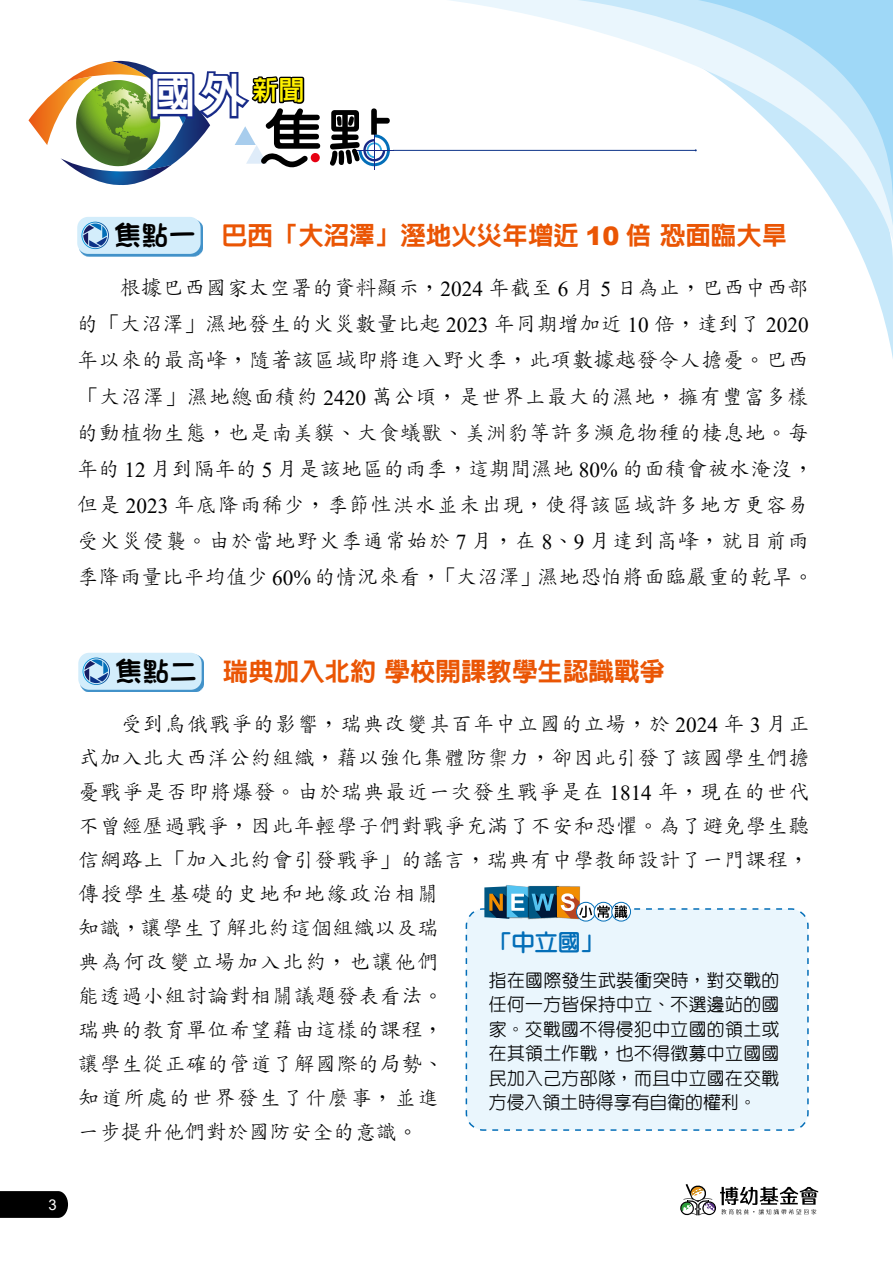
<style>
.page{position:relative;width:893px;height:1263px;background:#fff}
.page>*{position:absolute;margin:0;border:0;box-sizing:border-box;transform-origin:0 0}
.t1{font:800 47.7px "AR Hei B5";color:#fff}
.t2{font:800 25.5px "AR Hei B5";color:#ea5504}
.t3{font:800 22.95px "AR Yuan B5";color:#036eb8}
.t4{font:300 21.3px/34px "AR Std Kai B5";letter-spacing:.015em;color:#000}
.t5{font:500 17.85px/24.5px "AR Yuan B5";letter-spacing:.02em;color:#000;text-align:justify}
.t6{font:14.85px "Arial";color:#fff}
.s1{font-family:"DF Fang Yuan Std W7";font-weight:400;font-size:27.45px;color:#000}
.s2{font-family:"Arial";font-weight:900}
.s3{font-family:"Times New Roman";font-weight:400}
</style>
<div class="page">
<svg style="left:854px;top:241px;width:39px;height:118px"></svg>
<svg style="left:446px;top:0;width:447px;height:241px"></svg>
<svg style="left:577px;top:0;width:316px;height:226px"></svg>
<hr style="left:355px;top:150px;width:38px;height:1px;background:#172a88">
<hr style="left:374px;top:131px;width:1px;height:39px;background:#172a88">
<svg style="left:28px;top:61px;width:292px;height:124px"></svg>
<div style="left:311px;top:153px;width:9px;height:9px;background:#e60012;border-radius:50%"></div>
<svg style="left:330px;top:108px;width:60px;height:58px"></svg>
<hr style="left:393px;top:150px;width:303px;height:1px;background:#0c3388">
<svg style="left:695px;top:0;width:198px;height:205px"></svg>
<svg style="left:0;top:1191px;width:68px;height:27px;background:#090909"></svg>
<svg style="left:680px;top:1184px;width:138px;height:32px"></svg>
<div style="left:79px;top:219px;width:124px;height:37px;background:#036eb8;opacity:.75"></div>
<div style="left:77px;top:217px;width:124px;height:37px;background:#d3edfb;border-radius:11px"></div>
<svg style="left:81px;top:222px;width:28px;height:27px"></svg>
<div style="left:80px;top:655px;width:124px;height:37px;background:#036eb8;opacity:.75"></div>
<div style="left:78px;top:653px;width:124px;height:37px;background:#d3edfb;border-radius:11px"></div>
<svg style="left:83px;top:657px;width:27px;height:28px"></svg>
<div style="left:465px;top:908px;width:344px;height:223px;background:#eaf6fd"></div>
<img style="left:555px;top:919px;width:25px;height:1px">
<div style="left:576px;top:902px;width:19px;height:19px;background:#187abe;border-radius:50%"></div>
<div style="left:576px;top:902px;width:20px;height:19px;border:1px solid #036eb8;border-radius:50%"></div>
<div style="left:594px;top:902px;width:19px;height:19px;border:1px solid #036eb8;border-radius:50%"></div>
<div style="left:611px;top:902px;width:20px;height:19px;border:1px solid #036eb8;border-radius:50%"></div>
<svg style="left:484px;top:885px;width:298px;height:34px"></svg>
<h1 class="t1" style="left:149px;top:71px;width:157px">國外<sup>新聞</sup></h1>
<p class="t2" style="left:114px;top:223px;width:675px"><span class="s1">焦點一</span> 巴西「大沼澤」溼地火災年增近 <span class="s2">10</span> 倍恐面臨大旱</p>
<p class="t4" style="left:77px;top:270px;width:738px;line-height:36.2px;text-indent:43px">根據巴西國家太空署的資料顯示，<span class="s3">2024</span> 年截至 <span class="s3">6</span> 月 <span class="s3">5</span> 日為止，巴西中西部的「大沼澤」濕地發生的火災數量比起 <span class="s3">2023</span> 年同期增加近 <span class="s3">10</span> 倍，達到了 <span class="s3">2020</span>年以來的最高峰，隨著該區域即將進入野火季，此項數據越發令人擔憂。巴西「大沼澤」濕地總面積約 <span class="s3">2420</span> 萬公頃，是世界上最大的濕地，擁有豐富多樣的動植物生態，也是南美貘、大食蟻獸、美洲豹等許多瀕危物種的棲息地。每年的 <span class="s3">12</span> 月到隔年的 <span class="s3">5</span> 月是該地區的雨季，這期間濕地 <span class="s3">80%</span> 的面積會被水淹沒，但是 <span class="s3">2023</span> 年底降雨稀少，季節性洪水並未出現，使得該區域許多地方更容易受火災侵襲。由於當地野火季通常始於 <span class="s3">7</span> 月，在 <span class="s3">8</span>、<span class="s3">9</span> 月達到高峰，就目前雨季降雨量比平均值少 <span class="s3">60%</span> 的情況來看，「大沼澤」濕地恐怕將面臨嚴重的乾旱。</p>
<p class="t6" style="left:49px;top:1194px;width:10px">3</p>
<p class="t2" style="left:115px;top:658px;width:552px"><span class="s1">焦點二</span> 瑞典加入北約學校開課教學生認識戰爭</p>
<p class="t4" style="left:78px;top:707px;width:733px;text-indent:43px">受到烏俄戰爭的影響，瑞典改變其百年中立國的立場，於 <span class="s3">2024</span> 年 <span class="s3">3</span> 月正式加入北大西洋公約組織，藉以強化集體防禦力，卻因此引發了該國學生們擔憂戰爭是否即將爆發。由於瑞典最近一次發生戰爭是在 <span class="s3">1814</span> 年，現在的世代不曾經歷過戰爭，因此年輕學子們對戰爭充滿了不安和恐懼。為了避免學生聽信網路上「加入北約會引發戰爭」的謠言，瑞典有中學教師設計了一門課程，傳授學生基礎的史地和地緣政治相關<br>知識，讓學生了解北約這個組織以及瑞<br>典為何改變立場加入北約，也讓他們<br>能透過小組討論對相關議題發表看法。<br>瑞典的教育單位希望藉由這樣的課程，<br>讓學生從正確的管道了解國際的局勢、<br>知道所處的世界發生了什麼事，並進<br>一步提升他們對於國防安全的意識。</p>
<p class="t3" style="left:489px;top:930px;width:116px">「中立國」</p>
<p class="t5" style="left:489px;top:968px;width:292px">指在國際發生武裝衝突時，對交戰的任何一方皆保持中立、不選邊站的國家。交戰國不得侵犯中立國的領土或在其領土作戰，也不得徵募中立國國民加入己方部隊，而且中立國在交戰方侵入領土時得享有自衛的權利。</p>
</div>
